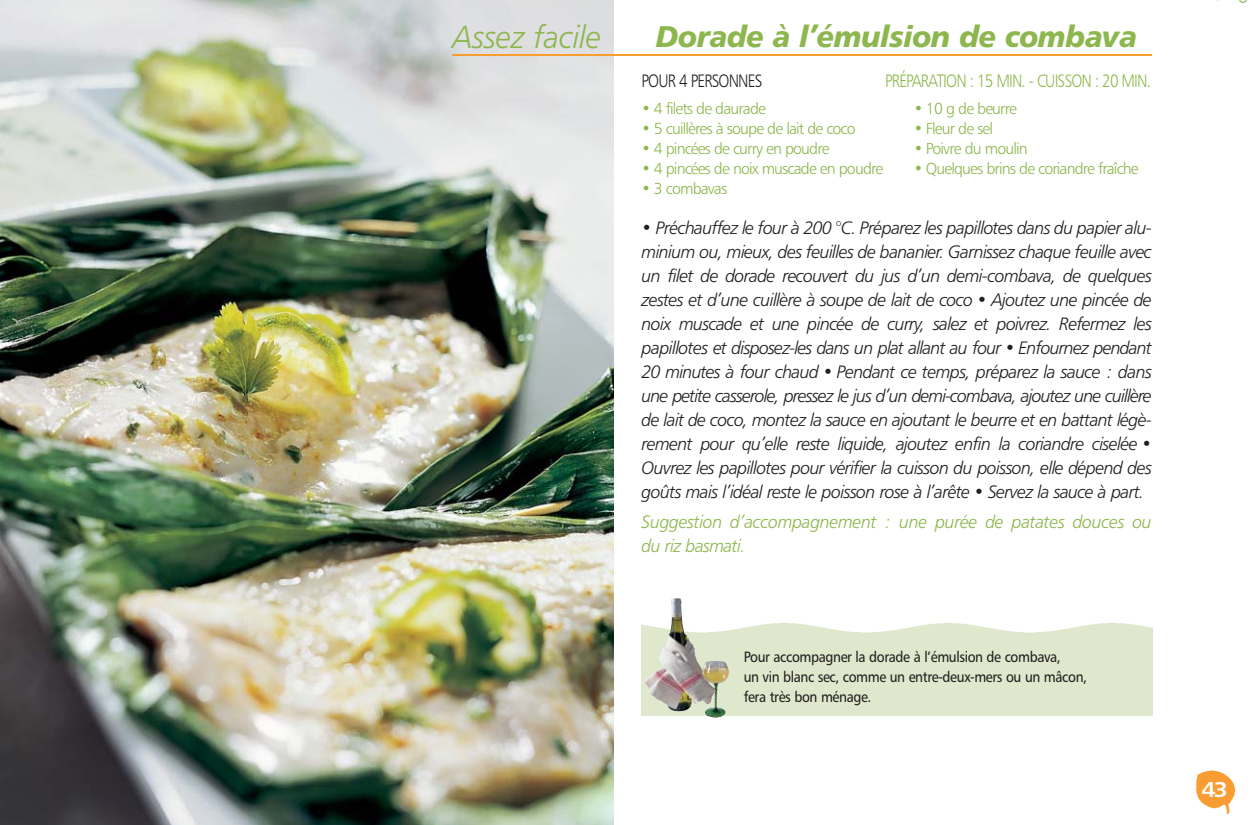
<style>
.page{position:relative;width:1254px;height:825px;background:#fff}
.page>*{position:absolute;margin:0;border:0;box-sizing:border-box;transform-origin:0 0}
.t1{font:32px "Humanist 777 BT Light Italic B";letter-spacing:-.01em;color:#8db74e}
.t2{font:30px "Humanist 777 BT Black Italic B";letter-spacing:-.025em;color:#8db74e}
.t3{font:21.4px "Humanist 777 BT Bold B";color:#fff;scale:1.12 1}
.t4{font:18px/24px "Humanist 777 BT Light Italic B";letter-spacing:-.04em;color:#231f20;text-align:justify}
.t5{font:18px/24px "Humanist 777 BT Light Italic B";letter-spacing:-.025em;color:#8db74e}
.t6{font:18px "Humanist 777 BT Light B";letter-spacing:-.055em;color:#8db74e;scale:.85 1}
.t7{font:18px "Humanist 777 BT Light B";letter-spacing:-.055em;color:#231f20;scale:.85 1}
.t8{font:16px "Humanist 777 BT Light B";letter-spacing:-.055em;color:#8db74e}
.t9{font:15px/20px "Humanist 777 BT Roman B";letter-spacing:-.03em;color:#231f20;scale:.9 1}
</style>
<div class="page">
<img style="left:1196px;top:770px;width:40px;height:45px">
<img style="left:0;top:0;width:613px;height:825px">
<hr style="left:452px;top:54px;width:700px;height:2px;background:#f99d33">
<img style="left:644px;top:598px;width:72px;height:113px">
<img style="left:701px;top:660px;width:29px;height:58px">
<h1 class="t1" style="left:452px;top:26px;width:151px">Assez facile</h1>
<h2 class="t2" style="left:656px;top:26px;width:482px">Dorade à l’émulsion de combava</h2>
<p class="t7" style="left:641px;top:74px;width:144px">POUR 4 PERSONNES</p>
<p class="t6" style="left:885px;top:74px;width:314px">PRÉPARATION : 15 MIN. - CUISSON : 20 MIN.</p>
<p class="t8" style="left:914px;top:103px;width:105px">• 10 g de beurre</p>
<p class="t8" style="left:914px;top:123px;width:81px">• Fleur de sel</p>
<p class="t8" style="left:914px;top:143px;width:116px">• Poivre du moulin</p>
<p class="t8" style="left:914px;top:163px;width:226px">• Quelques brins de coriandre fraîche</p>
<p class="t8" style="left:641px;top:103px;width:126px">• 4 filets de daurade</p>
<p class="t8" style="left:641px;top:123px;width:216px">• 5 cuillères à soupe de lait de coco</p>
<p class="t8" style="left:641px;top:143px;width:189px">• 4 pincées de curry en poudre</p>
<p class="t8" style="left:641px;top:163px;width:243px">• 4 pincées de noix muscade en poudre</p>
<p class="t8" style="left:641px;top:183px;width:87px">• 3 combavas</p>
<p class="t4" style="left:641px;top:218px;width:512px">• Préchauffez le four à 200 °C. Préparez les papillotes dans du papier alu&shy;minium ou, mieux, des feuilles de bananier. Garnissez chaque feuille avec un filet de dorade recouvert du jus d’un demi-combava, de quelques zestes et d’une cuillère à soupe de lait de coco • Ajoutez une pincée de noix muscade et une pincée de curry, salez et poivrez. Refermez les papillotes et disposez-les dans un plat allant au four • Enfournez pendant 20 minutes à four chaud • Pendant ce temps, préparez la sauce : dans une petite casserole, pressez le jus d’un demi-combava, ajoutez une cuillère de lait de coco, montez la sauce en ajoutant le beurre et en battant légè&shy;rement pour qu’elle reste liquide, ajoutez enfin la coriandre ciselée • Ouvrez les papillotes pour vérifier la cuisson du poisson, elle dépend des goûts mais l’idéal reste le poisson rose à l’arête • Servez la sauce à part.</p>
<p class="t5" style="left:641px;top:511px;width:512px">Suggestion d’accompagnement : une purée de patates douces ou du riz basmati.</p>
<p class="t9" style="left:743px;top:649px;width:383px">Pour accompagner la dorade à l’émulsion de combava,<br>un vin blanc sec, comme un entre-deux-mers ou un mâcon, fera très bon ménage.</p>
<p class="t3" style="left:1201px;top:781px;width:25px">43</p>
</div>
